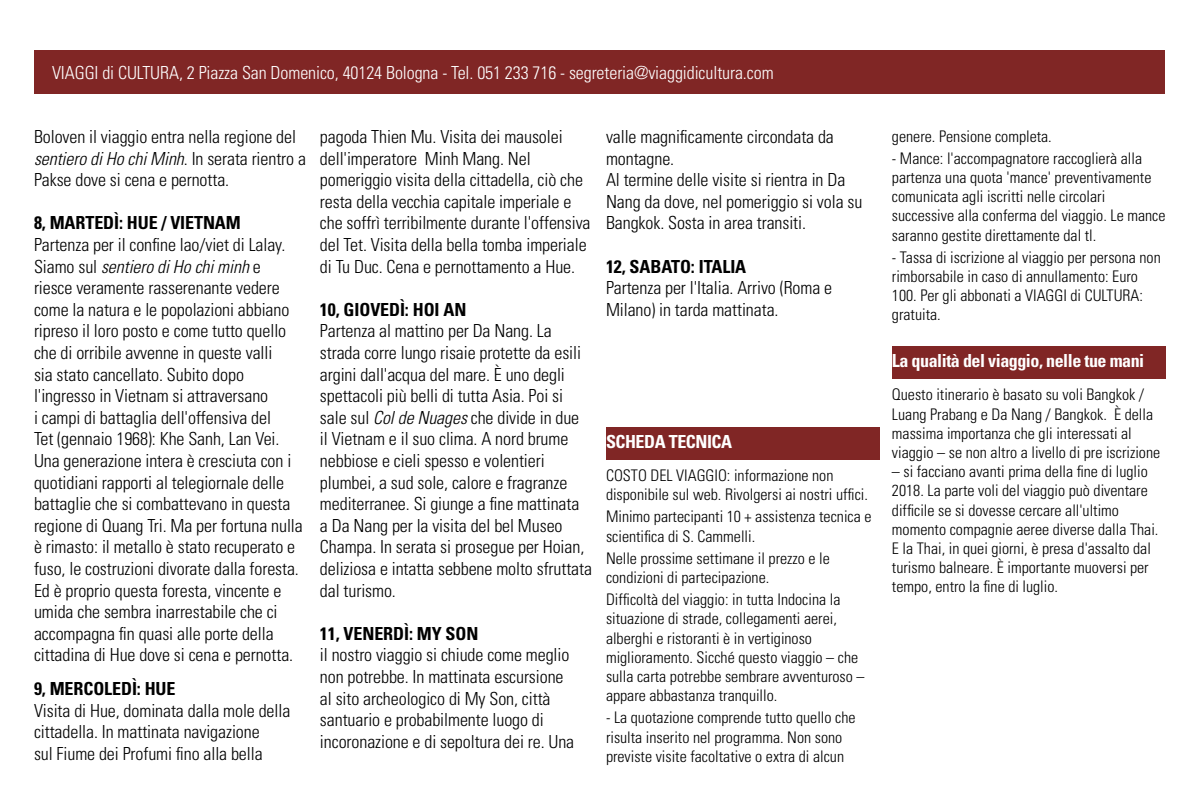
<style>
.page{position:relative;width:1200px;height:800px;background:#fff}
.page>*{position:absolute;margin:0;border:0;box-sizing:border-box;transform-origin:0 0}
.t1{font:300 condensed 18px/21.6px "Univers LT Std";letter-spacing:-.005em;color:#000}
.t2{font:300 condensed 18px "Univers LT Std";letter-spacing:-.005em;color:#fff}
.t3{font:700 condensed 18px "Univers LT Std";letter-spacing:-.005em;color:#000}
.t4{font:700 condensed 18px "Univers LT Std";letter-spacing:-.025em;color:#fff}
.t5{font:300 condensed 16px/19.2px "Univers LT Std";color:#000}
.s1{font-style:italic}
</style>
<div class="page">
<div style="left:606px;top:427px;width:274px;height:33px;background:#802625"></div>
<div style="left:892px;top:346px;width:274px;height:33px;background:#802625"></div>
<div style="left:34px;top:50px;width:1131px;height:44px;background:#802625"></div>
<p class="t2" style="left:52px;top:61px;width:723px">VIAGGI di CULTURA, 2 Piazza San Domenico, 40124 Bologna - Tel. 051 233 716 - segreteria@viaggidicultura.com</p>
<p class="t1" style="left:34px;top:126px;width:273px">Boloven il viaggio entra nella regione del <span class="s1">sentiero di Ho chi Minh</span>. In serata rientro a<br>Pakse dove si cena e pernotta.</p>
<p class="t3" style="left:34px;top:212px;width:208px">8, MARTEDÌ: HUE / VIETNAM</p>
<p class="t1" style="left:34px;top:234px;width:270px">Partenza per il confine lao/viet di Lalay.<br>Siamo sul <span class="s1">sentiero di Ho chi minh</span> e riesce veramente rasserenante vedere come la natura e le popolazioni abbiano ripreso il loro posto e come tutto quello che di orribile avvenne in queste valli<br>sia stato cancellato. Subito dopo l'ingresso in Vietnam si attraversano<br>i campi di battaglia dell'offensiva del<br>Tet (gennaio 1968): Khe Sanh, Lan Vei.<br>Una generazione intera è cresciuta con i quotidiani rapporti al telegiornale delle battaglie che si combattevano in questa regione di Quang Tri. Ma per fortuna nulla è rimasto: il metallo è stato recuperato e fuso, le costruzioni divorate dalla foresta.<br>Ed è proprio questa foresta, vincente e umida che sembra inarrestabile che ci accompagna fin quasi alle porte della cittadina di Hue dove si cena e pernotta.</p>
<p class="t3" style="left:34px;top:678px;width:143px">9, MERCOLEDÌ: HUE</p>
<p class="t1" style="left:34px;top:700px;width:258px">Visita di Hue, dominata dalla mole della cittadella. In mattinata navigazione<br>sul Fiume dei Profumi fino alla bella</p>
<p class="t1" style="left:320px;top:126px;width:272px">pagoda Thien Mu. Visita dei mausolei dell'imperatore Minh Mang. Nel pomeriggio visita della cittadella, ciò che resta della vecchia capitale imperiale e che soffrì terribilmente durante l'offensiva del Tet. Visita della bella tomba imperiale di Tu Duc. Cena e pernottamento a Hue.</p>
<p class="t3" style="left:320px;top:298px;width:148px">10, GIOVEDÌ: HOI AN</p>
<p class="t1" style="left:320px;top:320px;width:274px">Partenza al mattino per Da Nang. La strada corre lungo risaie protette da esili argini dall'acqua del mare. È uno degli spettacoli più belli di tutta Asia. Poi si sale sul <span class="s1">Col de Nuages</span> che divide in due<br>il Vietnam e il suo clima. A nord brume nebbiose e cieli spesso e volentieri plumbei, a sud sole, calore e fragranze mediterranee. Si giunge a fine mattinata<br>a Da Nang per la visita del bel Museo Champa. In serata si prosegue per Hoian, deliziosa e intatta sebbene molto sfruttata dal turismo.</p>
<p class="t3" style="left:320px;top:622px;width:160px">11, VENERDÌ: MY SON</p>
<p class="t1" style="left:320px;top:644px;width:256px">il nostro viaggio si chiude come meglio non potrebbe. In mattinata escursione al sito archeologico di My Son, città santuario e probabilmente luogo di incoronazione e di sepoltura dei re. Una</p>
<p class="t1" style="left:606px;top:126px;width:258px">valle magnificamente circondata da montagne.<br>Al termine delle visite si rientra in Da<br>Nang da dove, nel pomeriggio si vola su<br>Bangkok. Sosta in area transiti.</p>
<p class="t3" style="left:606px;top:255px;width:142px">12, SABATO: ITALIA</p>
<p class="t1" style="left:606px;top:277px;width:228px">Partenza per l'Italia. Arrivo (Roma e<br>Milano) in tarda mattinata.</p>
<p class="t4" style="left:606px;top:430px;width:128px">SCHEDA TECNICA</p>
<p class="t5" style="left:606px;top:466px;width:264px">COSTO DEL VIAGGIO: informazione non disponibile sul web. Rivolgersi ai nostri uffici.</p>
<p class="t5" style="left:606px;top:507px;width:267px">Minimo partecipanti 10 + assistenza tecnica e scientifica di S. Cammelli.</p>
<p class="t5" style="left:606px;top:549px;width:225px">Nelle prossime settimane il prezzo e le condizioni di partecipazione.</p>
<p class="t5" style="left:606px;top:590px;width:260px">Difficoltà del viaggio: in tutta Indocina la situazione di strade, collegamenti aerei, alberghi e ristoranti è in vertiginoso miglioramento. Sicché questo viaggio – che sulla carta potrebbe sembrare avventuroso – appare abbastanza tranquillo.</p>
<p class="t5" style="left:606px;top:708px;width:251px">- La quotazione comprende tutto quello che risulta inserito nel programma. Non sono previste visite facoltative o extra di alcun</p>
<p class="t5" style="left:892px;top:126px;width:161px">genere. Pensione completa.</p>
<p class="t5" style="left:892px;top:149px;width:275px">- Mance: l'accompagnatore raccoglierà alla partenza una quota 'mance' preventivamente comunicata agli iscritti nelle circolari successive alla conferma del viaggio. Le mance saranno gestite direttamente dal tl.</p>
<p class="t5" style="left:892px;top:248px;width:270px">- Tassa di iscrizione al viaggio per persona non rimborsabile in caso di annullamento: Euro 100. Per gli abbonati a VIAGGI di CULTURA: gratuita.</p>
<p class="t4" style="left:892px;top:350px;width:254px">La qualità del viaggio, nelle tue mani</p>
<p class="t5" style="left:892px;top:385px;width:270px">Questo itinerario è basato su voli Bangkok / Luang Prabang e Da Nang / Bangkok. È della massima importanza che gli interessati al viaggio – se non altro a livello di pre iscrizione</p>
<p class="t5" style="left:892px;top:462px;width:268px">– si facciano avanti prima della fine di luglio 2018. La parte voli del viaggio può diventare difficile se si dovesse cercare all'ultimo momento compagnie aeree diverse dalla Thai.<br>E la Thai, in quei giorni, è presa d'assalto dal turismo balneare. È importante muoversi per tempo, entro la fine di luglio.</p>
</div>
